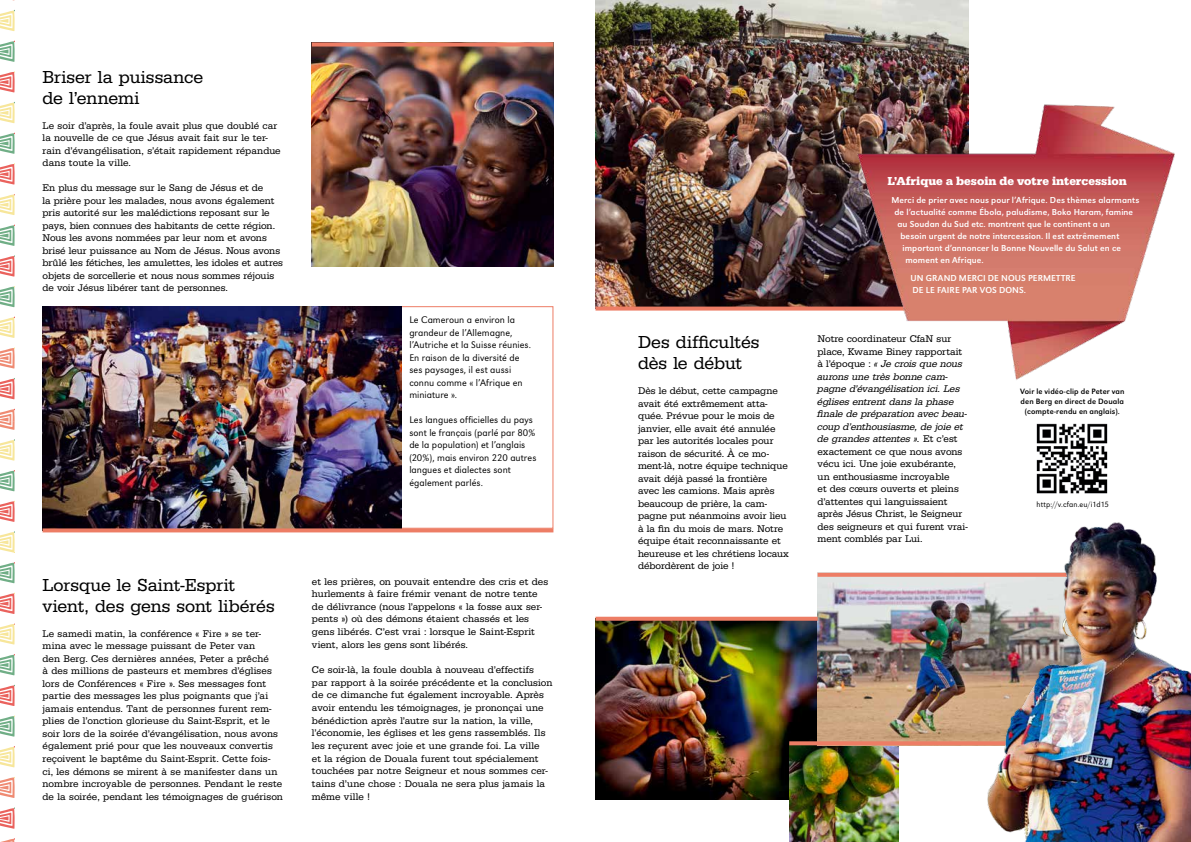
<style>
.page{position:relative;width:1191px;height:842px;background:#fff}
.page>*{position:absolute;margin:0;border:0;box-sizing:border-box;transform-origin:0 0}
.t1{font:18px/21px "URW Egyptienne TOT";color:#000}
.t2{font:700 12px "URW Egyptienne TOT";color:#fff}
.t3{font:10px/12.5px "URW Egyptienne TOT";color:#000}
.t4{font:300 10px/12.5px "URW Grotesk TOT";letter-spacing:.005em;color:#000}
.t5{font:9px/12px "URW Grotesk TOT";letter-spacing:.01em;color:#fff}
.t6{font:8px/10px "URW Grotesk TOT";letter-spacing:.015em;color:#000;text-align:center}
.t7{font:300 8px "URW Grotesk TOT";letter-spacing:.01em;color:#000}
.s1{font-style:italic}
</style>
<div class="page">
<img style="left:595px;top:621px;width:222px;height:178px">
<img style="left:789px;top:745px;width:109px;height:97px">
<div style="left:400px;top:306px;width:153px;height:223px;border:1px solid #ed7d65"></div>
<img style="left:43px;top:306px;width:359px;height:222px">
<svg style="left:43px;top:528px;width:510px;height:4px;background:#dd7661"></svg>
<img style="left:312px;top:47px;width:241px;height:219px">
<svg style="left:312px;top:43px;width:241px;height:4px"></svg>
<img style="left:595px;top:0;width:374px;height:307px">
<svg style="left:595px;top:307px;width:233px;height:4px"></svg>
<img style="left:828px;top:101px;width:347px;height:279px">
<img style="left:817px;top:572px;width:135px;height:169px">
<svg style="left:789px;top:741px;width:163px;height:4px"></svg>
<svg style="left:595px;top:617px;width:222px;height:4px"></svg>
<svg style="left:817px;top:573px;width:135px;height:4px"></svg>
<img style="left:952px;top:522px;width:239px;height:320px">
<svg style="left:0;top:0;width:14px;height:842px"></svg>
<img style="left:1036px;top:423px;width:72px;height:71px">
<h1 class="t1" style="left:43px;top:67px;width:162px">Briser la puissance de l’ennemi</h1>
<p class="t3" style="left:43px;top:120px;width:240px">Le soir d’après, la foule avait plus que doublé car la nouvelle de ce que Jésus avait fait sur le ter&shy;rain d’évangélisation, s’était rapidement répandue dans toute la ville.</p>
<p class="t3" style="left:43px;top:182px;width:242px">En plus du message sur le Sang de Jésus et de<br>la prière pour les malades, nous avons également pris autorité sur les malédictions reposant sur le pays, bien connues des habitants de cette région.<br>Nous les avons nommées par leur nom et avons brisé leur puissance au Nom de Jésus. Nous avons brûlé les fétiches, les amulettes, les idoles et autres objets de sorcellerie et nous nous sommes réjouis de voir Jésus libérer tant de personnes.</p>
<p class="t4" style="left:409px;top:314px;width:123px">Le Cameroun a environ la grandeur de l’Allemagne, l’Autriche et la Suisse réunies.<br>En raison de la diversité de ses paysages, il est aussi connu comme « l’Afrique en miniature ».</p>
<p class="t4" style="left:409px;top:414px;width:129px">Les langues officielles du pays sont le français (parlé par 80% de la population) et l’anglais (20%), mais environ 220 autres langues et dialectes sont également parlés.</p>
<h1 class="t1" style="left:43px;top:575px;width:234px">Lorsque le Saint-Esprit vient, des gens sont libérés</h1>
<p class="t3" style="left:43px;top:627px;width:242px">Le samedi matin, la conférence « Fire » se ter&shy;mina avec le message puissant de Peter van<br>den Berg. Ces dernières années, Peter a prêché<br>à des millions de pasteurs et membres d’églises lors de Conférences « Fire ». Ses messages font partie des messages les plus poignants que j’ai jamais entendus. Tant de personnes furent rem&shy;plies de l’onction glorieuse du Saint-Esprit, et le soir lors de la soirée d’évangélisation, nous avons également prié pour que les nouveaux convertis reçoivent le baptême du Saint-Esprit. Cette fois&shy;ci, les démons se mirent à se manifester dans un nombre incroyable de personnes. Pendant le reste de la soirée, pendant les témoignages de guérison</p>
<p class="t3" style="left:312px;top:575px;width:238px">et les prières, on pouvait entendre des cris et des hurlements à faire frémir venant de notre tente de délivrance (nous l’appelons « la fosse aux ser&shy;pents ») où des démons étaient chassés et les gens libérés. C’est vrai : lorsque le Saint-Esprit vient, alors les gens sont libérés.</p>
<p class="t3" style="left:312px;top:664px;width:242px">Ce soir-là, la foule doubla à nouveau d’effectifs<br>par rapport à la soirée précédente et la conclusion de ce dimanche fut également incroyable. Après avoir entendu les témoignages, je prononçai une bénédiction après l’autre sur la nation, la ville, l’économie, les églises et les gens rassemblés. Ils les reçurent avec joie et une grande foi. La ville<br>et la région de Douala furent tout spécialement touchées par notre Seigneur et nous sommes cer&shy;tains d’une chose : Douala ne sera plus jamais la même ville !</p>
<h1 class="t1" style="left:638px;top:332px;width:123px">Des difficultés dès le début</h1>
<p class="t3" style="left:638px;top:385px;width:152px">Dès le début, cette campagne avait été extrêmement atta&shy;quée. Prévue pour le mois de janvier, elle avait été annulée par les autorités locales pour raison de sécurité. À ce mo&shy;ment-là, notre équipe technique avait déjà passé la frontière avec les camions. Mais après beaucoup de prière, la cam&shy;pagne put néanmoins avoir lieu à la fin du mois de mars. Notre équipe était reconnaissante et heureuse et les chrétiens locaux débordèrent de joie !</p>
<p class="t2" style="left:887px;top:174px;width:241px">L’Afrique a besoin de votre intercession</p>
<p class="t5" style="left:891px;top:194px;width:250px">Merci de prier avec nous pour l’Afrique. Des thèmes alarmants</p>
<p class="t5" style="left:894px;top:206px;width:240px">de l’actualité comme Ébola, paludisme, Boko Haram, famine</p>
<p class="t5" style="left:897px;top:218px;width:214px">au Soudan du Sud etc. montrent que le continent a un</p>
<p class="t5" style="left:900px;top:230px;width:220px">besoin urgent de notre intercession. Il est extrêmement</p>
<p class="t5" style="left:902px;top:242px;width:220px">important d’annoncer la Bonne Nouvelle du Salut en ce</p>
<p class="t5" style="left:905px;top:254px;width:80px">moment en Afrique.</p>
<p class="t5" style="left:910px;top:272px;width:167px">UN GRAND MERCI DE NOUS PERMETTRE<br>DE LE FAIRE PAR VOS DONS.</p>
<p class="t3" style="left:817px;top:333px;width:152px">Notre coordinateur CfaN sur place, Kwame Biney rapportait à l’époque : <span class="s1">« Je crois que nous aurons une très bonne cam&shy;pagne d’évangélisation ici. Les églises entrent dans la phase finale de préparation avec beau&shy;coup d’enthousiasme, de joie et de grandes attentes ».</span> Et c’est exactement ce que nous avons vécu ici. Une joie exubérante, un enthousiasme incroyable<br>et des cœurs ouverts et pleins d’attentes qui languissaient après Jésus Christ, le Seigneur des seigneurs et qui furent vrai&shy;ment comblés par Lui.</p>
<p class="t6" style="left:1020px;top:386px;width:106px">Voir le vidéo-clip de Peter van den Berg en direct de Douala (compte-rendu en anglais).</p>
<p class="t7" style="left:1036px;top:500px;width:74px">http://v.cfan.eu/i1d15</p>
</div>
